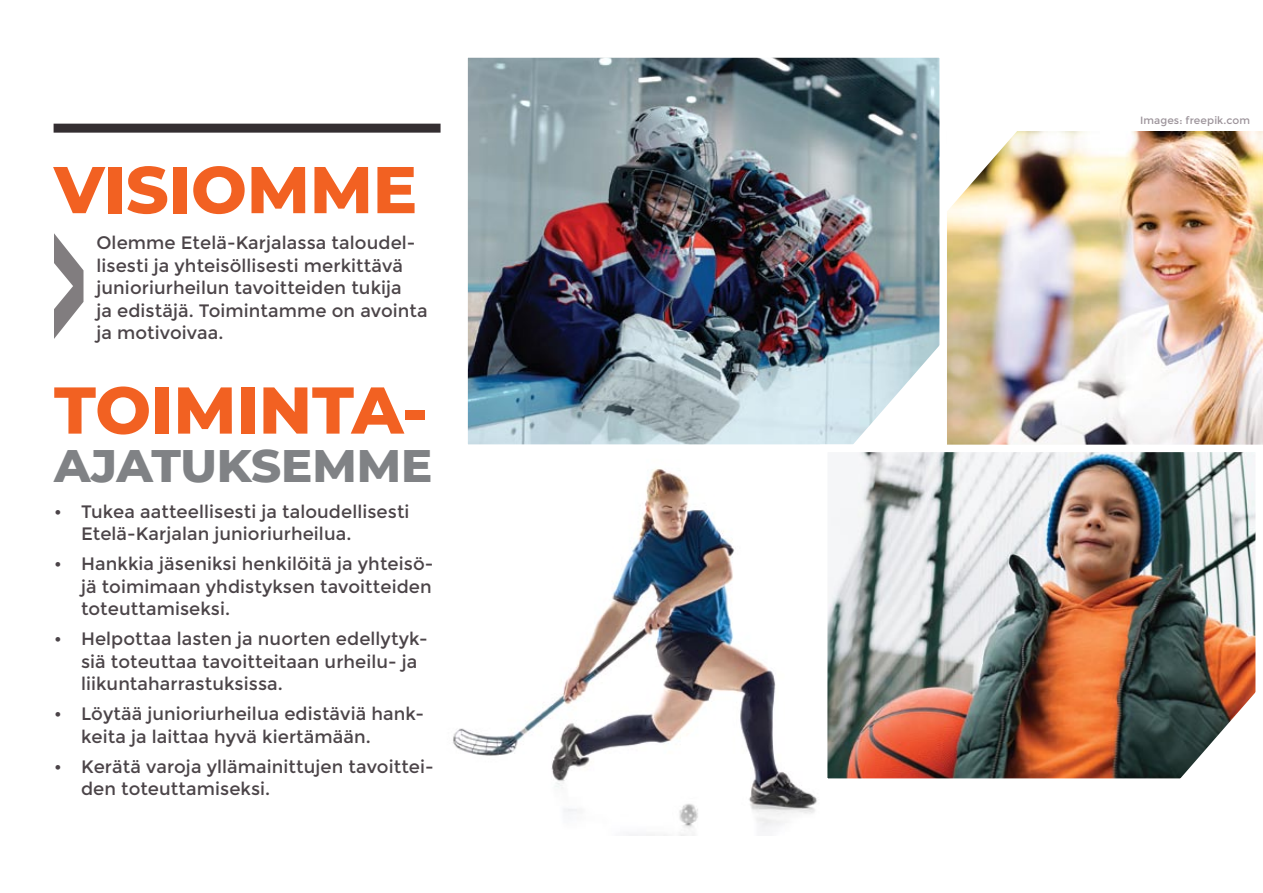
<style>
.page{position:relative;width:1263px;height:893px;background:#fff}
.page>*{position:absolute;margin:0;border:0;box-sizing:border-box;transform-origin:0 0}
.t1{font:800 66px "Montserrat";color:#f26122}
.t2{font:800 46.5px "Montserrat";color:#808285}
.t3{font:18px/22.5px "Montserrat";letter-spacing:.005em;color:#4b4448}
.t4{font:10.5px "Montserrat";letter-spacing:.01em;color:#9c939a}
</style>
<div class="page">
<img style="left:452px;top:469px;width:365px;height:366px">
<img style="left:947px;top:131px;width:316px;height:314px">
<img style="left:469px;top:59px;width:469px;height:384px">
<div style="left:460px;top:50px;width:487px;height:402px;border:8px solid #fff"></div>
<img style="left:829px;top:454px;width:425px;height:323px">
<div style="left:820px;top:445px;width:443px;height:341px;border:8px solid #fff"></div>
<svg style="left:54px;top:233px;width:30px;height:106px"></svg>
<div style="left:54px;top:124px;width:387px;height:9px;background:#342e31"></div>
<svg style="left:850px;top:341px;width:93px;height:107px"></svg>
<img style="left:945px;top:107px;width:93px;height:107px">
<svg style="left:1171px;top:684px;width:92px;height:102px"></svg>
<h1 class="t1" style="left:54px;top:141px;width:365px">VISIOMME</h1>
<p class="t3" style="left:97px;top:232px;width:333px">Olemme Etelä-Karjalassa taloudel&shy;lisesti ja yhteisöllisesti merkittävä junioriurheilun tavoitteiden tukija<br>ja edistäjä. Toimintamme on avointa ja motivoivaa.</p>
<h1 class="t1" style="left:54px;top:362px;width:375px">TOIMINTA-</h1>
<h2 class="t2" style="left:54px;top:431px;width:380px">AJATUKSEMME</h2>
<p class="t3" style="left:81px;top:500px;width:330px;text-indent:-27px">• Tukea aatteellisesti ja taloudellisesti<br>Etelä-Karjalan junioriurheilua.</p>
<p class="t3" style="left:81px;top:553px;width:354px;text-align:justify;text-indent:-27px">• Hankkia jäseniksi henkilöitä ja yhteisö&shy;jä toimimaan yhdistyksen tavoitteiden toteuttamiseksi.</p>
<p class="t3" style="left:81px;top:628px;width:348px;text-indent:-27px">• Helpottaa lasten ja nuorten edellytyk&shy;siä toteuttaa tavoitteitaan urheilu- ja liikuntaharrastuksissa.</p>
<p class="t3" style="left:81px;top:703px;width:345px;text-indent:-27px">• Löytää junioriurheilua edistäviä hank&shy;keita ja laittaa hyvä kiertämään.</p>
<p class="t3" style="left:81px;top:755px;width:354px;text-indent:-27px">• Kerätä varoja yllämainittujen tavoittei&shy;den toteuttamiseksi.</p>
<p class="t4" style="left:1140px;top:114px;width:112px">Images: freepik.com</p>
</div>
